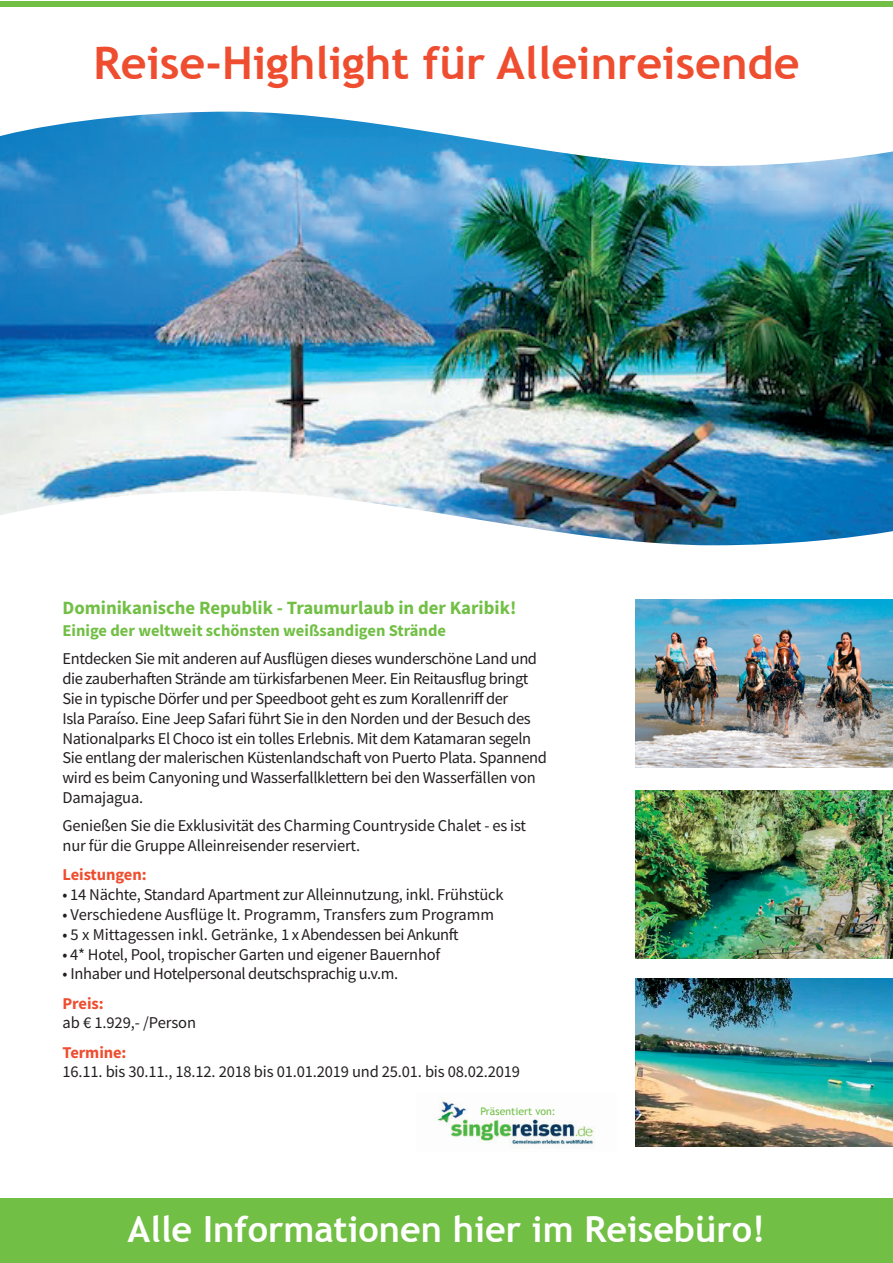
<style>
.page{position:relative;width:893px;height:1263px;background:#fff}
.page>*{position:absolute;margin:0;border:0;box-sizing:border-box;transform-origin:0 0}
.t1{font:700 45px "Trebuchet MS";color:#ef4d2f}
.t2{font:700 36px "Trebuchet MS";color:#fff}
.t3{font:700 18.75px "Source Sans Pro";color:#71bf44}
.t4{font:16.5px/19.8px "Source Sans Pro";letter-spacing:-.02em;color:#231f20}
.t5{font:700 16.5px "Source Sans Pro";color:#71bf44}
.t6{font:700 16.5px "Source Sans Pro";letter-spacing:-.005em;color:#ef4d2f}
.t7{font:10.5px "Trebuchet MS";color:#71bf44}
</style>
<div class="page">
<img style="left:0;top:166px;width:893px;height:325px">
<img style="left:0;top:491px;width:893px;height:11px">
<img style="left:0;top:502px;width:893px;height:44px">
<svg style="left:0;top:155px;width:893px;height:11px"></svg>
<svg style="left:0;top:111px;width:893px;height:44px"></svg>
<div style="left:0;top:1px;width:893px;height:6px;background:#71bf44"></div>
<img style="left:636px;top:600px;width:257px;height:167px">
<img style="left:636px;top:791px;width:257px;height:168px">
<img style="left:636px;top:978px;width:257px;height:168px">
<div style="left:0;top:1198px;width:893px;height:65px;background:#71bf44"></div>
<img style="left:437px;top:1100px;width:158px;height:49px">
<h1 class="t1" style="left:93px;top:35px;width:708px">Reise-Highlight für Alleinreisende</h1>
<p class="t3" style="left:63px;top:595px;width:455px">Dominikanische Republik - Traumurlaub in der Karibik!</p>
<p class="t5" style="left:63px;top:619px;width:385px">Einige der weltweit schönsten weißsandigen Strände</p>
<p class="t4" style="left:63px;top:649px;width:486px">Entdecken Sie mit anderen auf Ausflügen dieses wunderschöne Land und die zauberhaften Strände am türkisfarbenen Meer. Ein Reitausflug bringt Sie in typische Dörfer und per Speedboot geht es zum Korallenriff der<br>Isla Paraíso. Eine Jeep Safari führt Sie in den Norden und der Besuch des Nationalparks El Choco ist ein tolles Erlebnis. Mit dem Katamaran segeln Sie entlang der malerischen Küstenlandschaft von Puerto Plata. Spannend wird es beim Canyoning und Wasserfallklettern bei den Wasserfällen von Damajagua.</p>
<p class="t4" style="left:63px;top:816px;width:465px">Genießen Sie die Exklusivität des Charming Countryside Chalet - es ist nur für die Gruppe Alleinreisender reserviert.</p>
<p class="t6" style="left:63px;top:864px;width:86px">Leistungen:</p>
<p class="t4" style="left:63px;top:885px;width:442px">• 14 Nächte, Standard Apartment zur Alleinnutzung, inkl. Frühstück</p>
<p class="t4" style="left:63px;top:904px;width:433px">• Verschiedene Ausflüge lt. Programm, Transfers zum Programm</p>
<p class="t4" style="left:63px;top:924px;width:398px">• 5 x Mittagessen inkl. Getränke, 1 x Abendessen bei Ankunft</p>
<p class="t4" style="left:63px;top:944px;width:379px">• 4* Hotel, Pool, tropischer Garten und eigener Bauernhof</p>
<p class="t4" style="left:63px;top:964px;width:337px">• Inhaber und Hotelpersonal deutschsprachig u.v.m.</p>
<p class="t6" style="left:63px;top:992px;width:43px">Preis:</p>
<p class="t4" style="left:63px;top:1013px;width:135px">ab € 1.929,- /Person</p>
<p class="t6" style="left:63px;top:1041px;width:66px">Termine:</p>
<p class="t4" style="left:63px;top:1062px;width:459px">16.11. bis 30.11., 18.12. 2018 bis 01.01.2019 und 25.01. bis 08.02.2019</p>
<p class="t7" style="left:480px;top:1105px;width:77px">Präsentiert von:</p>
<h2 class="t2" style="left:128px;top:1207px;width:639px">Alle Informationen hier im Reisebüro!</h2>
</div>
